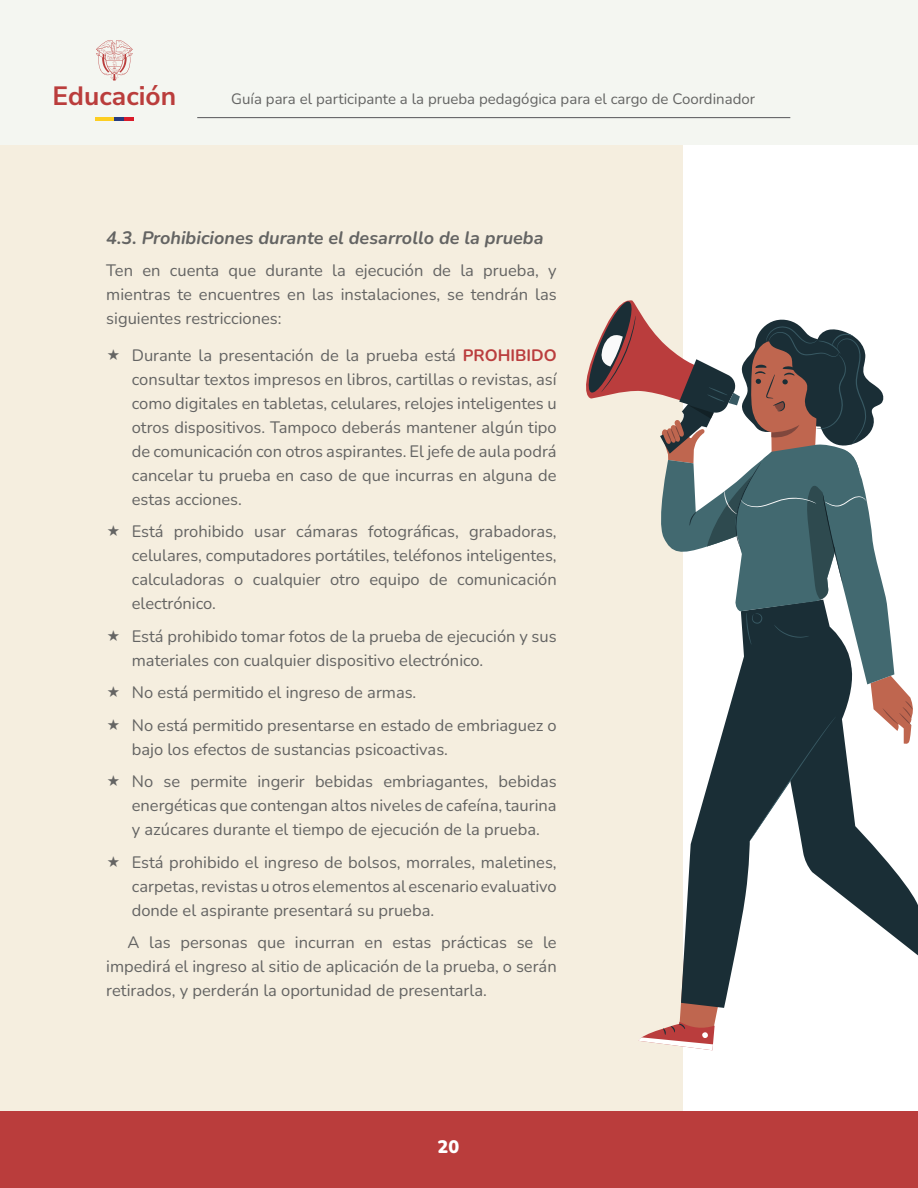
<style>
.page{position:relative;width:918px;height:1188px;background:#fff}
.page>*{position:absolute;margin:0;border:0;box-sizing:border-box;transform-origin:0 0}
.t1{font:200 26.4px "Nunito Sans 12 pt";color:#ba3d3c}
.Subtitulo2{font:italic 700 18px "Nunito";color:#646463}
.t2{font:900 18px "Nunito";color:#fff}
.CTxT{font:16.5px/24px "Nunito";color:#646463;text-align:justify}
.CTxT_párrafo_1{font:16.5px/24px "Nunito";color:#646463;text-align:justify}
.t3{font:15px "Nunito";color:#646463}
.s1{font-weight:700;color:#ba3d3d}
</style>
<div class="page">
<div style="left:0;top:0;width:918px;height:145px;background:#f4f6f1"></div>
<hr style="left:197px;top:117px;width:593px;height:1px;background:#565659">
<div style="left:0;top:1112px;width:918px;height:76px;background:#ba3d3c"></div>
<svg style="left:96px;top:40px;width:37px;height:41px"></svg>
<hr style="left:95px;top:118px;width:19px;height:3px;background:#fdce22">
<svg style="left:114px;top:118px;width:19px;height:3px"></svg>
<div style="left:0;top:145px;width:682px;height:965px;background:#f5eedf"></div>
<svg style="left:639px;top:1004px;width:79px;height:46px"></svg>
<svg style="left:681px;top:841px;width:237px;height:167px"></svg>
<svg style="left:586px;top:296px;width:327px;height:545px"></svg>
<h1 class="t1" style="left:53px;top:78px;width:125px">Educación</h1>
<p class="t3" style="left:231px;top:89px;width:525px">Guía para el participante a la prueba pedagógica para el cargo de Coordinador</p>
<p class="Subtitulo2" style="left:106px;top:225px;width:439px">4.3. Prohibiciones durante el desarrollo de la prueba</p>
<p class="CTxT_párrafo_1" style="left:106px;top:258px;width:452px">Ten en cuenta que durante la ejecución de la prueba, y mientras te encuentres en las instalaciones, se tendrán las siguientes restricciones:</p>
<p class="CTxT" style="left:132px;top:342px;width:426px">Durante la presentación de la prueba está <span class="s1">PROHIBIDO </span>consultar textos impresos en libros, cartillas o revistas, así como digitales en tabletas, celulares, relojes inteligentes u otros dispositivos. Tampoco deberás mantener algún tipo de comunicación con otros aspirantes. El jefe de aula podrá cancelar tu prueba en caso de que incurras en alguna de estas acciones.</p>
<p class="CTxT" style="left:132px;top:519px;width:426px">Está prohibido usar cámaras fotográficas, grabadoras, celulares, computadores portátiles, teléfonos inteligentes, calculadoras o cualquier otro equipo de comunicación electrónico.</p>
<p class="CTxT" style="left:132px;top:623px;width:426px">Está prohibido tomar fotos de la prueba de ejecución y sus materiales con cualquier dispositivo electrónico.</p>
<p class="CTxT" style="left:132px;top:680px;width:286px">No está permitido el ingreso de armas.</p>
<p class="CTxT" style="left:132px;top:712px;width:426px">No está permitido presentarse en estado de embriaguez o bajo los efectos de sustancias psicoactivas.</p>
<p class="CTxT" style="left:132px;top:769px;width:426px">No se permite ingerir bebidas embriagantes, bebidas energéticas que contengan altos niveles de cafeína, taurina y azúcares durante el tiempo de ejecución de la prueba.</p>
<p class="CTxT" style="left:132px;top:849px;width:426px">Está prohibido el ingreso de bolsos, morrales, maletines, carpetas, revistas u otros elementos al escenario evaluativo donde el aspirante presentará su prueba.</p>
<p class="CTxT" style="left:106px;top:930px;width:452px;text-indent:21px">A las personas que incurran en estas prácticas se le impedirá el ingreso al sitio de aplicación de la prueba, o serán retirados, y perderán la oportunidad de presentarla.</p>
<p class="t2" style="left:438px;top:1134px;width:23px">20</p>
</div>
